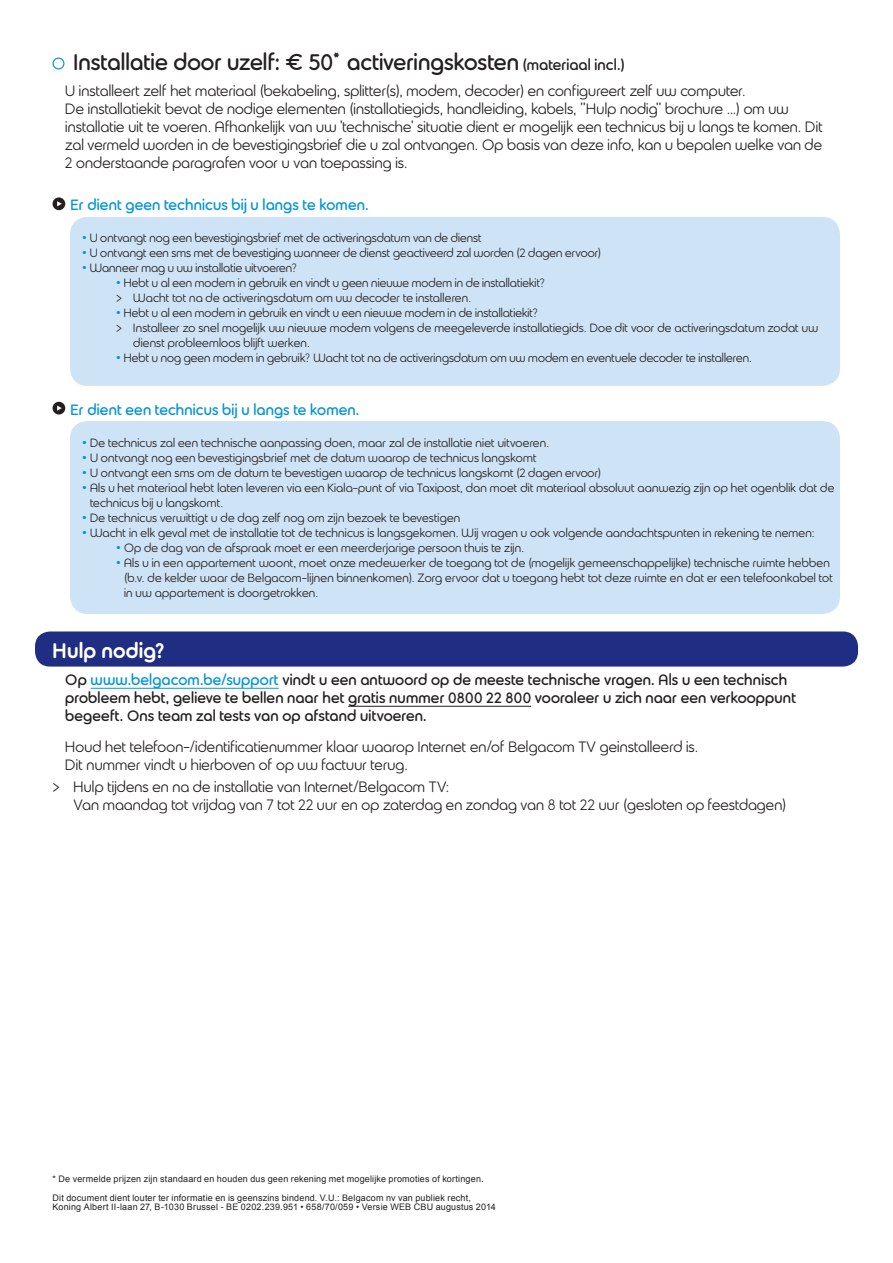
<style>
.page{position:relative;width:893px;height:1263px;background:#fff}
.page>*{position:absolute;margin:0;border:0;box-sizing:border-box;transform-origin:0 0}
.t1{font:500 22.5px "Belgacom";color:#231f20}
.t2{font:700 21px "Belgacom";letter-spacing:.005em;color:#fff}
.t3{font:300 15px/18px "Belgacom";letter-spacing:.01em;color:#231f20}
.t4{font:500 15px/18px "Belgacom";letter-spacing:.01em;color:#231f20}
.t5{font:500 15px "Belgacom";letter-spacing:.01em;color:#0696d7}
.t6{font:300 12px/15px "Belgacom";letter-spacing:.015em;color:#231f20}
.t7{font:9px/9px "Arial";letter-spacing:.02em;color:#231f20}
.s1{font-size:15px}
.s2{color:#0696d7}
</style>
<div class="page">
<div style="left:70px;top:217px;width:770px;height:169px;background:#cee3f5;border-radius:18px"></div>
<div style="left:70px;top:421px;width:770px;height:193px;background:#cee3f5;border-radius:18px"></div>
<div style="left:35px;top:631px;width:823px;height:35px;background:#1f2d82;border-radius:15px"></div>
<div style="left:53px;top:197px;width:12px;height:13px;background:#231f20;border-radius:50%"></div>
<svg style="left:57px;top:201px;width:5px;height:5px"></svg>
<div style="left:53px;top:402px;width:12px;height:12px;background:#231f20;border-radius:50%"></div>
<svg style="left:57px;top:406px;width:5px;height:5px"></svg>
<div style="left:53px;top:58px;width:11px;height:11px;border:1px solid #0696d7;border-radius:50%"></div>
<hr style="left:91px;top:688px;width:188px;height:1px;background:#0696d7">
<hr style="left:348px;top:706px;width:183px;height:1px;background:#231f20">
<h1 class="t1" style="left:73px;top:49px;width:553px">Installatie door uzelf: € 50* activeringskosten <span class="s1">(materiaal incl.)</span></h1>
<p class="t3" style="left:65px;top:82px;width:759px">U installeert zelf het materiaal (bekabeling, splitter(s), modem, decoder) en configureert zelf uw computer.<br>De installatiekit bevat de nodige elementen (installatiegids, handleiding, kabels, “Hulp nodig” brochure ...) om uw installatie uit te voeren. Afhankelijk van uw ‘technische’ situatie dient er mogelijk een technicus bij u langs te komen. Dit zal vermeld worden in de bevestigingsbrief die u zal ontvangen. Op basis van deze info, kan u bepalen welke van de 2 onderstaande paragrafen voor u van toepassing is.</p>
<p class="t5" style="left:70px;top:196px;width:300px">Er dient geen technicus bij u langs te komen.</p>
<p class="t6" style="left:82px;top:230px;width:401px"><span class="s2">•</span> U ontvangt nog een bevestigingsbrief met de activeringsdatum van de dienst</p>
<p class="t6" style="left:82px;top:245px;width:520px"><span class="s2">•</span> U ontvangt een sms met de bevestiging wanneer de dienst geactiveerd zal worden (2 dagen ervoor)</p>
<p class="t6" style="left:82px;top:260px;width:216px"><span class="s2">•</span> Wanneer mag u uw installatie uitvoeren?</p>
<p class="t6" style="left:116px;top:275px;width:431px"><span class="s2">•</span> Hebt u al een modem in gebruik en vindt u geen nieuwe modem in de installatiekit? &gt; Wacht tot na de activeringsdatum om uw decoder te installeren.</p>
<p class="t6" style="left:116px;top:305px;width:423px"><span class="s2">•</span> Hebt u al een modem in gebruik en vindt u een nieuwe modem in de installatiekit?</p>
<p class="t6" style="left:116px;top:320px;width:703px">&gt; Installeer zo snel mogelijk uw nieuwe modem volgens de meegeleverde installatiegids. Doe dit voor de activeringsdatum zodat uw</p>
<p class="t6" style="left:133px;top:335px;width:178px">dienst probleemloos blijft werken.</p>
<p class="t6" style="left:116px;top:350px;width:637px"><span class="s2">•</span> Hebt u nog geen modem in gebruik? Wacht tot na de activeringsdatum om uw modem en eventuele decoder te installeren.</p>
<p class="t5" style="left:70px;top:401px;width:290px">Er dient een technicus bij u langs te komen.</p>
<p class="t6" style="left:82px;top:435px;width:468px"><span class="s2">•</span> De technicus zal een technische aanpassing doen, maar zal de installatie niet uitvoeren.</p>
<p class="t6" style="left:82px;top:450px;width:456px"><span class="s2">•</span> U ontvangt nog een bevestigingsbrief met de datum waarop de technicus langskomt</p>
<p class="t6" style="left:82px;top:465px;width:520px"><span class="s2">•</span> U ontvangt een sms om de datum te bevestigen waarop de technicus langskomt (2 dagen ervoor)</p>
<p class="t6" style="left:90px;top:480px;width:746px;text-indent:-8px"><span class="s2">•</span> Als u het materiaal hebt laten leveren via een Kiala-punt of via Taxipost, dan moet dit materiaal absoluut aanwezig zijn op het ogenblik dat de technicus bij u langskomt.</p>
<p class="t6" style="left:82px;top:510px;width:379px"><span class="s2">•</span> De technicus verwittigt u de dag zelf nog om zijn bezoek te bevestigen</p>
<p class="t6" style="left:82px;top:525px;width:734px"><span class="s2">•</span> Wacht in elk geval met de installatie tot de technicus is langsgekomen. Wij vragen u ook volgende aandachtspunten in rekening te nemen:</p>
<p class="t6" style="left:116px;top:540px;width:409px"><span class="s2">•</span> Op de dag van de afspraak moet er een meerderjarige persoon thuis te zijn.</p>
<p class="t6" style="left:124px;top:555px;width:710px;text-indent:-8px"><span class="s2">•</span> Als u in een appartement woont, moet onze medewerker de toegang tot de (mogelijk gemeenschappelijke) technische ruimte hebben (b.v. de kelder waar de Belgacom-lijnen binnenkomen). Zorg ervoor dat u toegang hebt tot deze ruimte en dat er een telefoonkabel tot in uw appartement is doorgetrokken.</p>
<h2 class="t2" style="left:53px;top:638px;width:115px">Hulp nodig?</h2>
<p class="t4" style="left:65px;top:671px;width:732px">Op <span class="s2">www.belgacom.be/support</span> vindt u een antwoord op de meeste technische vragen. Als u een technisch probleem hebt, gelieve te bellen naar het gratis nummer 0800 22 800 vooraleer u zich naar een verkooppunt begeeft. Ons team zal tests van op afstand uitvoeren.</p>
<p class="t3" style="left:65px;top:738px;width:634px">Houd het telefoon-/identificatienummer klaar waarop Internet en/of Belgacom TV geinstalleerd is.<br>Dit nummer vindt u hierboven of op uw factuur terug.</p>
<p class="t3" style="left:74px;top:778px;width:714px;text-indent:-21px">&gt; → Hulp tijdens en na de installatie van Internet/Belgacom TV:<br>Van maandag tot vrijdag van 7 tot 22 uur en op zaterdag en zondag van 8 tot 22 uur (gesloten op feestdagen)</p>
<p class="t7" style="left:53px;top:1174px;width:433px">* De vermelde prijzen zijn standaard en houden dus geen rekening met mogelijke promoties of kortingen.</p>
<p class="t7" style="left:53px;top:1194px;width:445px">Dit document dient louter ter informatie en is geenszins bindend. V.U.: Belgacom nv van publiek recht,<br>Koning Albert II-laan 27, B-1030 Brussel - BE 0202.239.951 • 658/70/059 • Versie WEB CBU augustus 2014</p>
</div>
